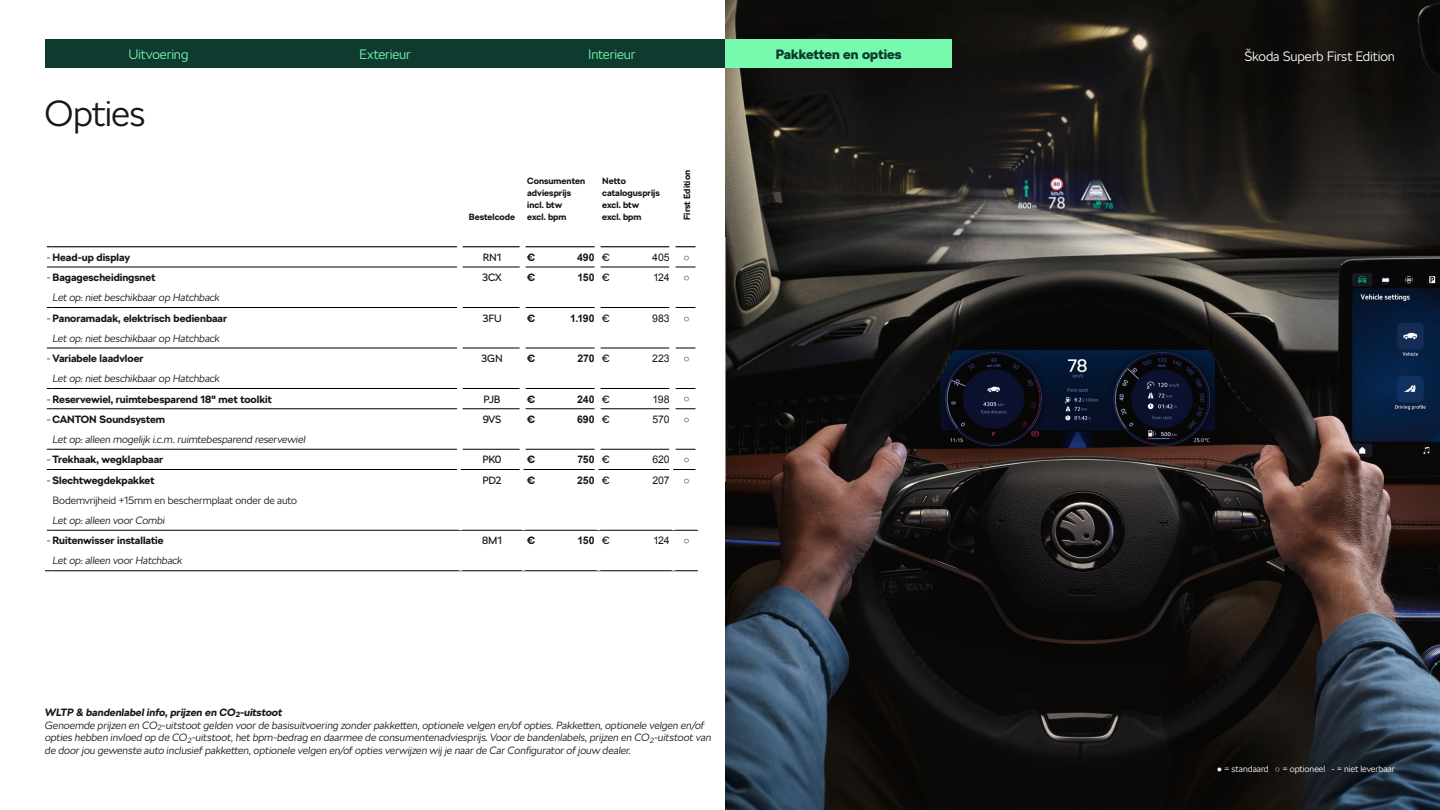
<style>
.page{position:relative;width:1440px;height:810px;background:#fff}
.page>*{position:absolute;margin:0;border:0;box-sizing:border-box;transform-origin:0 0}
.t1{font:300 36px "SKODA Next";letter-spacing:-.015em;color:#161718}
.t2{font:300 13.5px "SKODA Next";letter-spacing:-.01em;color:#78faae}
.t3{font:300 13.5px "SKODA Next";letter-spacing:-.01em;color:#fff}
.t4{font:900 13.5px "SKODA Next";color:#0e3a2f}
.t5{font:italic 300 10.5px/12.6px "SKODA Next";color:#161718}
.t6{font:700 10.5px "SKODA Next";color:#161718}
.t7{font:300 10.5px "SKODA Next";letter-spacing:-.005em;color:#161718}
.t8{font:700 10.5px "Arial";letter-spacing:.005em;color:#161718}
.t9{font:10.5px "Arial";letter-spacing:-.005em;color:#161718}
.t10{font:10.5px "SKODA Next";letter-spacing:-.015em;color:#161718}
.t11{font:700 9px/12px "SKODA Next";color:#161718}
.t12{font:300 9px "SKODA Next";letter-spacing:-.005em;color:#fff}
.s1{font-weight:300}
.s2{font-family:"SKODA Next";font-weight:400}
.s3{font-weight:700}
.s4{font-family:"Arial";font-weight:700}
</style>
<div class="page">
<hr style="left:53px;top:246px;width:406px;height:1px;background:#000">
<hr style="left:462px;top:246px;width:60px;height:1px;background:#000">
<hr style="left:525px;top:246px;width:72px;height:1px;background:#000">
<hr style="left:600px;top:246px;width:72px;height:1px;background:#000">
<svg style="left:675px;top:246px;width:20px;height:1px"></svg>
<hr style="left:53px;top:267px;width:406px;height:1px;background:#000">
<hr style="left:462px;top:267px;width:60px;height:1px;background:#000">
<hr style="left:525px;top:267px;width:72px;height:1px;background:#000">
<hr style="left:600px;top:267px;width:72px;height:1px;background:#000">
<svg style="left:675px;top:267px;width:20px;height:1px"></svg>
<hr style="left:53px;top:307px;width:406px;height:1px;background:#000">
<hr style="left:462px;top:307px;width:60px;height:1px;background:#000">
<hr style="left:525px;top:307px;width:72px;height:1px;background:#000">
<hr style="left:600px;top:307px;width:72px;height:1px;background:#000">
<svg style="left:675px;top:307px;width:20px;height:1px"></svg>
<hr style="left:53px;top:348px;width:406px;height:1px;background:#000">
<hr style="left:462px;top:348px;width:60px;height:1px;background:#000">
<hr style="left:525px;top:348px;width:72px;height:1px;background:#000">
<hr style="left:600px;top:348px;width:72px;height:1px;background:#000">
<svg style="left:675px;top:348px;width:20px;height:1px"></svg>
<hr style="left:53px;top:388px;width:406px;height:1px;background:#000">
<hr style="left:462px;top:388px;width:60px;height:1px;background:#000">
<hr style="left:525px;top:388px;width:72px;height:1px;background:#000">
<hr style="left:600px;top:388px;width:72px;height:1px;background:#000">
<svg style="left:675px;top:388px;width:20px;height:1px"></svg>
<hr style="left:53px;top:530px;width:408px;height:1px;background:#000">
<hr style="left:461px;top:530px;width:63px;height:1px;background:#000">
<hr style="left:524px;top:530px;width:75px;height:1px;background:#000">
<hr style="left:599px;top:530px;width:75px;height:1px;background:#000">
<svg style="left:674px;top:530px;width:24px;height:1px"></svg>
<hr style="left:53px;top:571px;width:408px;height:1px;background:#000">
<hr style="left:461px;top:571px;width:63px;height:1px;background:#000">
<hr style="left:524px;top:571px;width:75px;height:1px;background:#000">
<hr style="left:599px;top:571px;width:75px;height:1px;background:#000">
<svg style="left:674px;top:571px;width:24px;height:1px"></svg>
<hr style="left:53px;top:409px;width:406px;height:1px;background:#000">
<hr style="left:462px;top:409px;width:60px;height:1px;background:#000">
<hr style="left:525px;top:409px;width:72px;height:1px;background:#000">
<hr style="left:600px;top:409px;width:72px;height:1px;background:#000">
<svg style="left:675px;top:409px;width:20px;height:1px"></svg>
<hr style="left:53px;top:449px;width:406px;height:1px;background:#000">
<hr style="left:462px;top:449px;width:60px;height:1px;background:#000">
<hr style="left:525px;top:449px;width:72px;height:1px;background:#000">
<hr style="left:600px;top:449px;width:72px;height:1px;background:#000">
<svg style="left:675px;top:449px;width:20px;height:1px"></svg>
<hr style="left:53px;top:469px;width:408px;height:1px;background:#000">
<hr style="left:461px;top:469px;width:63px;height:1px;background:#000">
<hr style="left:524px;top:469px;width:75px;height:1px;background:#000">
<hr style="left:599px;top:469px;width:75px;height:1px;background:#000">
<svg style="left:674px;top:469px;width:21px;height:1px"></svg>
<img style="left:725px;top:0;width:715px;height:810px">
<hr style="left:457px;top:237px;width:4px;height:245px;background:#fff">
<hr style="left:669px;top:237px;width:4px;height:245px;background:#fff">
<hr style="left:595px;top:237px;width:3px;height:245px;background:#fff">
<hr style="left:520px;top:237px;width:3px;height:245px;background:#fff">
<div style="left:45px;top:39px;width:227px;height:29px;background:#0e3a2f"></div>
<div style="left:272px;top:39px;width:227px;height:29px;background:#0e3a2f"></div>
<div style="left:499px;top:39px;width:226px;height:29px;background:#0e3a2f"></div>
<div style="left:725px;top:39px;width:227px;height:29px;background:#78faae"></div>
<p class="t2" style="left:128px;top:46px;width:62px">Uitvoering</p>
<p class="t2" style="left:359px;top:46px;width:53px">Exterieur</p>
<p class="t2" style="left:588px;top:46px;width:49px">Interieur</p>
<p class="t4" style="left:776px;top:46px;width:127px">Pakketten en opties</p>
<p class="t3" style="left:1244px;top:49px;width:152px">Škoda Superb First Edition</p>
<h1 class="t1" style="left:45px;top:92px;width:102px">Opties</h1>
<p class="t11" style="left:469px;top:211px;width:48px">Bestelcode</p>
<p class="t11" style="left:527px;top:175px;width:59px">Consumenten adviesprijs incl. btw<br>excl. bpm</p>
<p class="t11" style="left:602px;top:175px;width:59px">Netto catalogusprijs excl. btw excl. bpm</p>
<p class="t11" style="left:681px;top:220px;width:51px;rotate:-90deg">First Edition</p>
<p class="t6" style="left:47px;top:251px;width:85px"><span class="s1">-</span> Head-up display</p>
<p class="t10" style="left:483px;top:251px;width:20px">RN1</p>
<p class="t6" style="left:527px;top:251px;width:10px">€</p>
<p class="t8" style="left:577px;top:250px;width:34px">490 <span class="s2">€</span></p>
<p class="t9" style="left:652px;top:250px;width:19px">405</p>
<p class="t9" style="left:683px;top:250px;width:8px">○</p>
<p class="t6" style="left:47px;top:271px;width:110px"><span class="s1">-</span> Bagagescheidingsnet</p>
<p class="t10" style="left:482px;top:271px;width:21px">3CX</p>
<p class="t6" style="left:527px;top:271px;width:10px">€</p>
<p class="t8" style="left:578px;top:271px;width:34px">150 <span class="s2">€</span></p>
<p class="t9" style="left:653px;top:271px;width:18px">124</p>
<p class="t9" style="left:683px;top:270px;width:8px">○</p>
<p class="t5" style="left:53px;top:291px;width:169px">Let op: niet beschikbaar op Hatchback</p>
<p class="t6" style="left:47px;top:312px;width:182px"><span class="s1">-</span> Panoramadak, elektrisch bedienbaar</p>
<p class="t10" style="left:482px;top:312px;width:21px">3FU</p>
<p class="t6" style="left:527px;top:312px;width:10px">€</p>
<p class="t8" style="left:570px;top:311px;width:41px">1.190 <span class="s2">€</span></p>
<p class="t9" style="left:652px;top:311px;width:19px">983</p>
<p class="t9" style="left:683px;top:311px;width:8px">○</p>
<p class="t5" style="left:53px;top:332px;width:169px">Let op: niet beschikbaar op Hatchback</p>
<p class="t6" style="left:47px;top:352px;width:98px"><span class="s1">-</span> Variabele laadvloer</p>
<p class="t10" style="left:481px;top:352px;width:23px">3GN</p>
<p class="t6" style="left:527px;top:352px;width:10px">€</p>
<p class="t8" style="left:578px;top:352px;width:34px">270 <span class="s2">€</span></p>
<p class="t9" style="left:652px;top:352px;width:19px">223</p>
<p class="t9" style="left:683px;top:351px;width:8px">○</p>
<p class="t5" style="left:53px;top:372px;width:169px">Let op: niet beschikbaar op Hatchback</p>
<p class="t6" style="left:47px;top:393px;width:226px"><span class="s1">-</span> Reservewiel, ruimtebesparend 18" met toolkit</p>
<p class="t10" style="left:484px;top:393px;width:18px">PJB</p>
<p class="t6" style="left:527px;top:393px;width:10px">€</p>
<p class="t8" style="left:577px;top:392px;width:34px">240 <span class="s2">€</span></p>
<p class="t9" style="left:653px;top:392px;width:19px">198</p>
<p class="t9" style="left:683px;top:392px;width:8px">○</p>
<p class="t6" style="left:47px;top:413px;width:120px"><span class="s1">-</span> CANTON Soundsystem</p>
<p class="t10" style="left:483px;top:413px;width:20px">9VS</p>
<p class="t6" style="left:527px;top:413px;width:10px">€</p>
<p class="t8" style="left:577px;top:412px;width:34px">690 <span class="s2">€</span></p>
<p class="t9" style="left:653px;top:412px;width:19px">570</p>
<p class="t9" style="left:683px;top:412px;width:8px">○</p>
<p class="t5" style="left:52px;top:433px;width:254px">Let op: alleen mogelijk i.c.m. ruimtebesparend reservewiel</p>
<p class="t6" style="left:47px;top:453px;width:118px"><span class="s1">-</span> Trekhaak, wegklapbaar</p>
<p class="t10" style="left:482px;top:453px;width:21px">PK0</p>
<p class="t6" style="left:527px;top:453px;width:10px">€</p>
<p class="t8" style="left:577px;top:453px;width:34px">750 <span class="s2">€</span></p>
<p class="t9" style="left:652px;top:453px;width:19px">620</p>
<p class="t9" style="left:683px;top:453px;width:8px">○</p>
<p class="t6" style="left:47px;top:474px;width:109px"><span class="s1">-</span> Slechtwegdekpakket</p>
<p class="t10" style="left:482px;top:474px;width:21px">PD2</p>
<p class="t6" style="left:527px;top:474px;width:10px">€</p>
<p class="t8" style="left:577px;top:473px;width:34px">250 <span class="s2">€</span></p>
<p class="t9" style="left:653px;top:473px;width:19px">207</p>
<p class="t9" style="left:683px;top:473px;width:8px">○</p>
<p class="t7" style="left:52px;top:494px;width:246px">Bodemvrijheid +15mm en beschermplaat onder de auto</p>
<p class="t5" style="left:52px;top:514px;width:114px">Let op: alleen voor Combi</p>
<p class="t6" style="left:47px;top:534px;width:118px"><span class="s1">-</span> Ruitenwisser installatie</p>
<p class="t10" style="left:482px;top:535px;width:21px">8M1</p>
<p class="t6" style="left:527px;top:534px;width:10px">€</p>
<p class="t8" style="left:578px;top:534px;width:34px">150 <span class="s2">€</span></p>
<p class="t9" style="left:653px;top:534px;width:18px">124</p>
<p class="t9" style="left:683px;top:534px;width:8px">○</p>
<p class="t5" style="left:52px;top:555px;width:132px">Let op: alleen voor Hatchback</p>
<p class="t5" style="left:45px;top:706px;width:668px"><span class="s3">WLTP &amp; bandenlabel info, prijzen en CO</span><sub>2</sub><span class="s3">-uitstoot<br></span>Genoemde prijzen en CO<sub>2</sub>-uitstoot gelden voor de basisuitvoering zonder pakketten, optionele velgen en/of opties. Pakketten, optionele velgen en/of opties hebben invloed op de CO<sub>2</sub>-uitstoot, het bpm-bedrag en daarmee de consumentenadviesprijs. Voor de bandenlabels, prijzen en CO<sub>2</sub>-uitstoot van de door jou gewenste auto inclusief pakketten, optionele velgen en/of opties verwijzen wij je naar de Car Configurator of jouw dealer.</p>
<p class="t12" style="left:1217px;top:763px;width:180px"><span class="s4">●</span> = standaard <span class="s4">○</span> = optioneel - = niet leverbaar</p>
</div>
